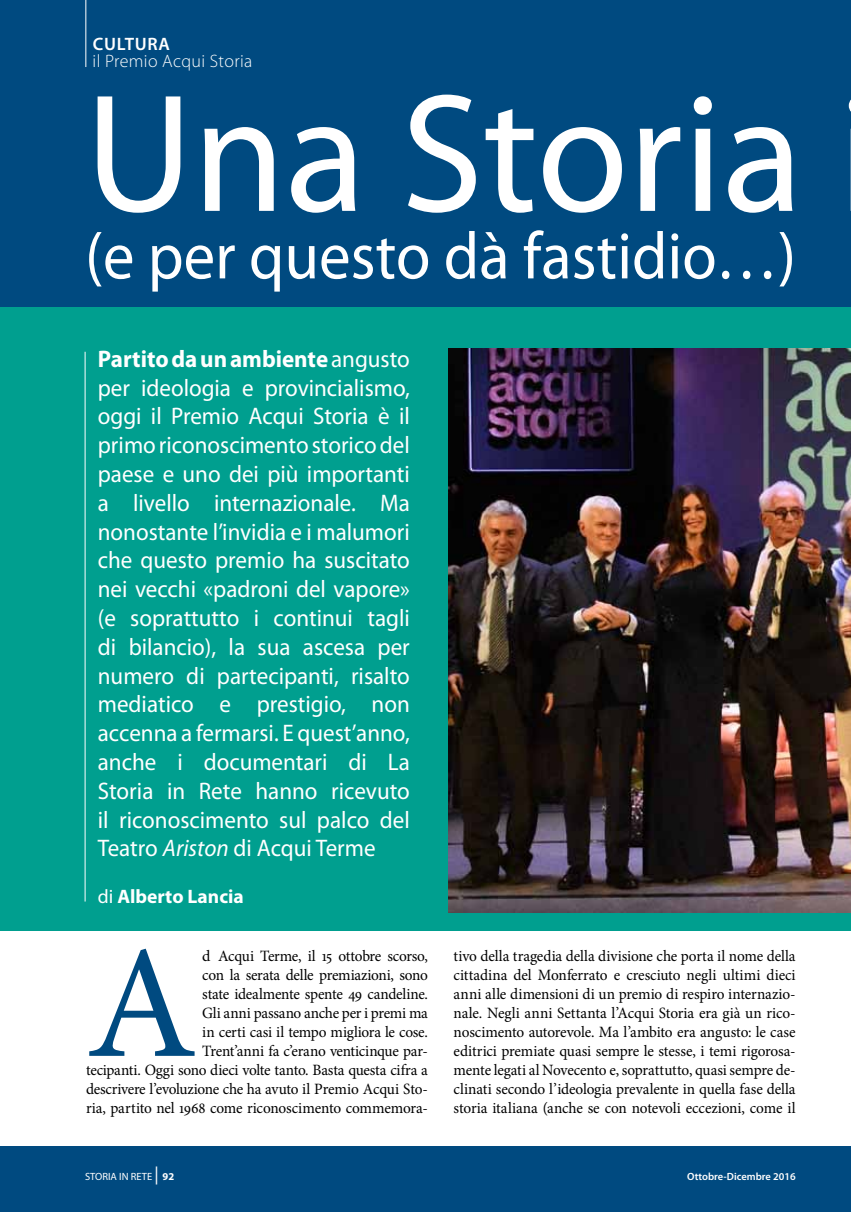
<style>
.page{position:relative;width:851px;height:1212px;background:#fff}
.page>*{position:absolute;margin:0;border:0;box-sizing:border-box;transform-origin:0 0}
.t1{font:169.65px "Myriad Pro";color:#fff}
.t2{font:161.1px "Minion Pro";color:#004a80}
.t3{font:66.75px "Myriad Pro";color:#fff;scale:.94 1}
.t4{font:24px/28.8px "Myriad Pro";color:#fff;text-align:justify;scale:.96 1}
.t5{font:700 19.5px "Myriad Pro";color:#fff}
.t6{font:300 18px "Myriad Pro";letter-spacing:.02em;color:#fff}
.t7{font:600 18px "Myriad Pro";letter-spacing:.04em;color:#fff}
.t8{font:15.75px/18.9px "Minion Pro";letter-spacing:-.015em;color:#000;text-align:right}
.t9{font:600 10.5px "Myriad Pro";color:#fff}
.t10{font:10.5px "Myriad Pro";color:#fff}
.s1{font-weight:700}
.s2{font-style:italic}
.s3{font-weight:400}
.s4{font-size:18px}
</style>
<div class="page">
<div style="left:0;top:1146px;width:850px;height:66px;background:#004a80"></div>
<div style="left:0;top:0;width:850px;height:930px;background:#009f8f"></div>
<div style="left:0;top:0;width:850px;height:306px;background:#004a80"></div>
<img style="left:448px;top:349px;width:402px;height:563px">
<hr style="left:85px;top:0;width:1px;height:67px;background:#fff">
<hr style="left:85px;top:352px;width:1px;height:549px;background:#fff">
<p class="t7" style="left:93px;top:32px;width:79px">Cultura</p>
<p class="t6" style="left:93px;top:50px;width:161px">il Premio Acqui Storia</p>
<h1 class="t1" style="left:85px;top:49px;width:719px">Una Storia</h1>
<h3 class="t3" style="left:85px;top:215px;width:757px">(e per questo dà fastidio…)</h3>
<p class="t4" style="left:98px;top:344px;width:326px"><span class="s1">Partito da un ambiente</span> angusto per ideologia e provincialismo, oggi il Premio Acqui Storia è il primo riconoscimento storico del paese e uno dei più importanti a livello internazionale. Ma nonostante l’invidia e i malumori che questo premio ha suscitato nei vecchi «padroni del vapore» (e soprattutto i continui tagli di bilancio), la sua ascesa per numero di partecipanti, risalto mediatico e prestigio, non accenna a fermarsi. E quest’anno, anche i documentari di La Storia in Rete hanno ricevuto il riconoscimento sul palco del Teatro <span class="s2">Ariston</span> di Acqui Terme</p>
<p class="t5" style="left:98px;top:884px;width:147px"><span class="s3">di</span> Alberto Lancia</p>
<h2 class="t2" style="left:86px;top:896px;width:113px">A</h2>
<p class="t8" style="left:86px;top:947px;width:343px">d Acqui Terme, il 15 ottobre scorso,<br>con la serata delle premiazioni, sono<br>state idealmente spente 49 candeline.<br>Gli anni passano anche per i premi ma<br>in certi casi il tempo migliora le cose.<br>Trent’anni fa c’erano venticinque par-<br>tecipanti. Oggi sono dieci volte tanto. Basta questa cifra a descrivere l’evoluzione che ha avuto il Premio Acqui Sto&shy;ria, partito nel 1968 come riconoscimento commemora-</p>
<p class="t8" style="left:453px;top:947px;width:343px;text-align:justify">tivo della tragedia della divisione che porta il nome della cittadina del Monferrato e cresciuto negli ultimi dieci anni alle dimensioni di un premio di respiro internazio&shy;nale. Negli anni Settanta l’Acqui Storia era già un rico&shy;noscimento autorevole. Ma l’ambito era angusto: le case editrici premiate quasi sempre le stesse, i temi rigorosa&shy;mente legati al Novecento e, soprattutto, quasi sempre de&shy;clinati secondo l’ideologia prevalente in quella fase della storia italiana (anche se con notevoli eccezioni, come il</p>
<p class="t10" style="left:85px;top:1170px;width:91px">STORIA IN RETE <span class="s4">|</span> <span class="s1">92</span></p>
<p class="t9" style="left:687px;top:1170px;width:110px">Ottobre-Dicembre 2016</p>
</div>
